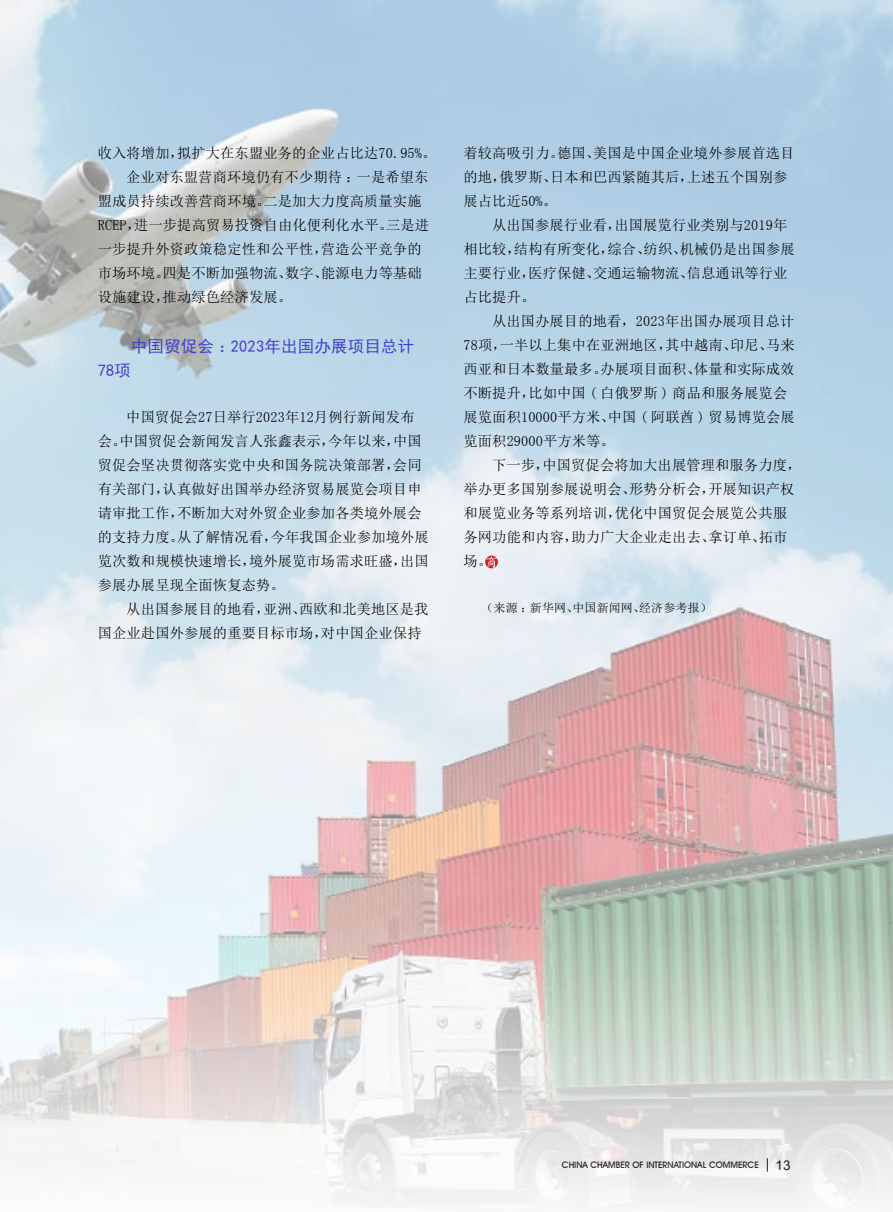
<style>
.page{position:relative;width:893px;height:1212px;background:#fff}
.page>*{position:absolute;margin:0;border:0;box-sizing:border-box;transform-origin:0 0}
.正文{font:16.5px/24px "Sim Hei";letter-spacing:.01em;color:#423fce}
.正文-2{font:14.25px/24px "Sim Sun";letter-spacing:.01em;color:#000}
.正文-3{font:12px "Sim Sun";letter-spacing:.01em;color:#000}
.t1{font:500 9px "Avant Garde IT Cby BT";color:#231f20}
.s1{font-family:"Arial";font-weight:400;font-size:13.5px}
</style>
<div class="page">
<img style="left:0;top:0;width:893px;height:1206px">
<svg style="left:485px;top:556px;width:13px;height:12px"></svg>
<p class="正文-2" style="left:98px;top:141px;width:340px">收入将增加，拟扩大在东盟业务的企业占比达70.95%。</p>
<p class="正文-2" style="left:98px;top:165px;width:333px;text-indent:28px">企业对东盟营商环境仍有不少期待：一是希望东盟成员持续改善营商环境。二是加大力度高质量实施<br>RCEP，进一步提高贸易投资自由化便利化水平。三是进一步提升外资政策稳定性和公平性，营造公平竞争的市场环境。四是不断加强物流、数字、能源电力等基础设施建设，推动绿色经济发展。</p>
<p class="正文" style="left:98px;top:334px;width:318px;text-indent:33px">中国贸促会：2023年出国办展项目总计<br>78项</p>
<p class="正文-2" style="left:98px;top:405px;width:333px;text-indent:28px">中国贸促会27日举行2023年12月例行新闻发布会。中国贸促会新闻发言人张鑫表示，今年以来，中国贸促会坚决贯彻落实党中央和国务院决策部署，会同有关部门，认真做好出国举办经济贸易展览会项目申请审批工作，不断加大对外贸企业参加各类境外展会的支持力度。从了解情况看，今年我国企业参加境外展览次数和规模快速增长，境外展览市场需求旺盛，出国参展办展呈现全面恢复态势。</p>
<p class="正文-2" style="left:98px;top:597px;width:332px;text-indent:28px">从出国参展目的地看，亚洲、西欧和北美地区是我国企业赴国外参展的重要目标市场，对中国企业保持</p>
<p class="正文-2" style="left:463px;top:141px;width:333px">着较高吸引力。德国、美国是中国企业境外参展首选目的地，俄罗斯、日本和巴西紧随其后，上述五个国别参展占比近50%。</p>
<p class="正文-2" style="left:463px;top:213px;width:333px;text-indent:28px">从出国参展行业看，出国展览行业类别与2019年相比较，结构有所变化，综合、纺织、机械仍是出国参展主要行业，医疗保健、交通运输物流、信息通讯等行业占比提升。</p>
<p class="正文-2" style="left:463px;top:309px;width:333px;text-indent:28px">从出国办展目的地看，2023年出国办展项目总计<br>78项，一半以上集中在亚洲地区，其中越南、印尼、马来西亚和日本数量最多。办展项目面积、体量和实际成效不断提升，比如中国 ( 白俄罗斯 ) 商品和服务展览会展览面积10000平方米、中国 ( 阿联酋 ) 贸易博览会展览面积29000平方米等。</p>
<p class="正文-2" style="left:463px;top:453px;width:339px;text-indent:28px">下一步，中国贸促会将加大出展管理和服务力度，举办更多国别参展说明会、形势分析会，开展知识产权和展览业务等系列培训，优化中国贸促会展览公共服务网功能和内容，助力广大企业走出去、拿订单、拓市场。</p>
<p class="正文-3" style="left:481px;top:602px;width:232px">（来源：新华网、中国新闻网、经济参考报）</p>
<p class="t1" style="left:562px;top:1159px;width:230px">CHINA CHAMBER OF INTERNATIONAL COMMERCE <span class="s1">13</span></p>
</div>
